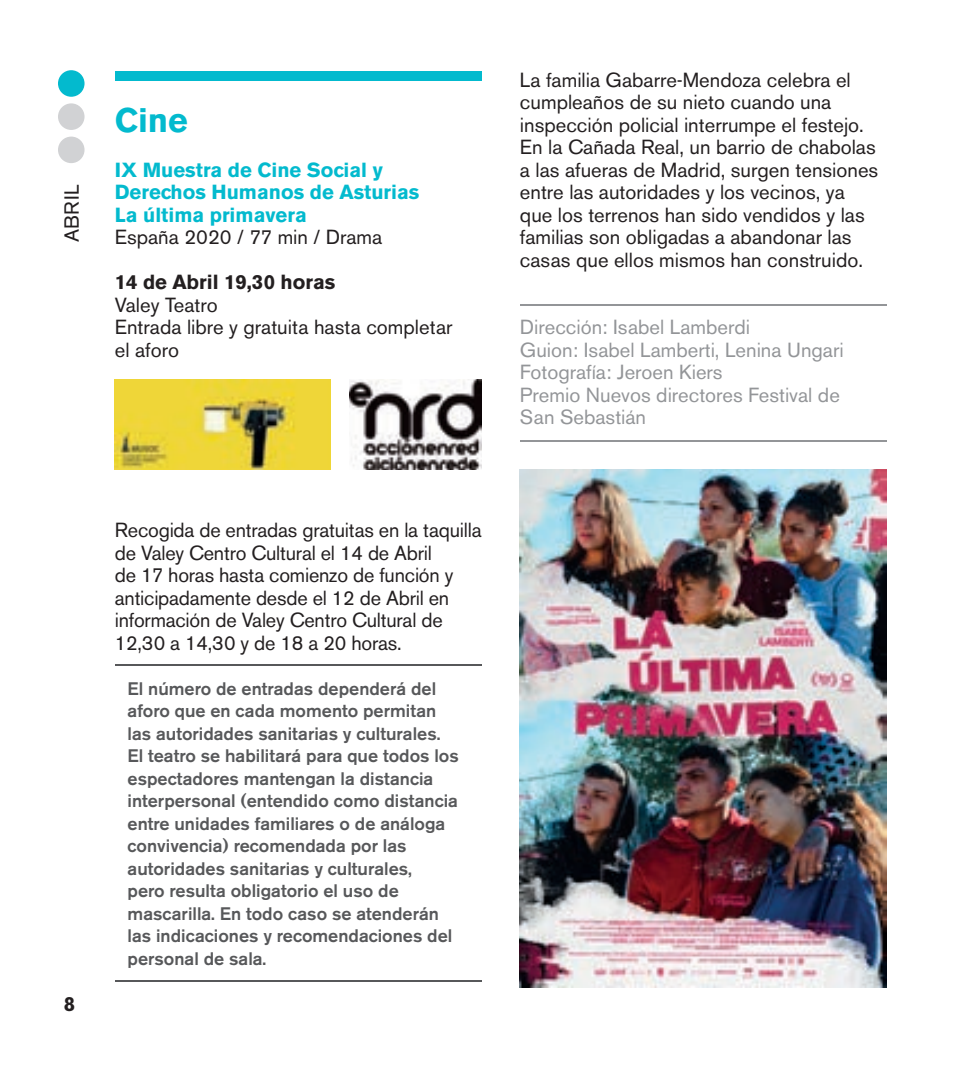
<style>
.page{position:relative;width:957px;height:1085px;background:#fff}
.page>*{position:absolute;margin:0;border:0;box-sizing:border-box;transform-origin:0 0}
.t1{font:700 33.75px "Akzidenz Grotesk BE";color:#03bace}
.t2{font:20.25px/22.5px "Akzidenz Grotesk BE";color:#231f20}
.t3{font:20.25px/22.5px "Akzidenz Grotesk BE";color:#939598}
.t4{font:700 20.25px/22.5px "Akzidenz Grotesk BE";color:#03bace}
.t5{font:700 20.25px "Akzidenz Grotesk BE";color:#231f20}
.t6{font:500 18px/22.5px "Akzidenz Grotesk BE";color:#57585a}
</style>
<div class="page">
<div style="left:58px;top:136px;width:27px;height:27px;background:#d1d2d4;border-radius:50%"></div>
<div style="left:58px;top:103px;width:27px;height:27px;background:#d1d2d4;border-radius:50%"></div>
<div style="left:58px;top:70px;width:27px;height:27px;background:#03bace;border-radius:50%"></div>
<div style="left:115px;top:72px;width:367px;height:9px;background:#03bace"></div>
<hr style="left:115px;top:664px;width:367px;height:1px;background:#57585a">
<hr style="left:115px;top:980px;width:367px;height:1px;background:#57585a">
<hr style="left:520px;top:304px;width:367px;height:1px;background:#939598">
<hr style="left:520px;top:440px;width:367px;height:2px;background:#939598">
<img style="left:349px;top:379px;width:133px;height:90px">
<img style="left:115px;top:379px;width:215px;height:90px">
<img style="left:520px;top:469px;width:367px;height:518px">
<p class="t2" style="left:61px;top:242px;width:60px;rotate:-90deg">ABRIL</p>
<h1 class="t1" style="left:115px;top:100px;width:75px">Cine</h1>
<p class="t4" style="left:115px;top:159px;width:306px">IX Muestra de Cine Social y<br>Derechos Humanos de Asturias<br>La última primavera</p>
<p class="t2" style="left:115px;top:226px;width:269px">España 2020 / 77 min / Drama</p>
<p class="t5" style="left:115px;top:270px;width:222px">14 de Abril 19,30 horas</p>
<p class="t2" style="left:115px;top:293px;width:339px">Valey Teatro<br>Entrada libre y gratuita hasta completar el aforo</p>
<p class="t2" style="left:520px;top:68px;width:360px">La familia Gabarre-Mendoza celebra el cumpleaños de su nieto cuando una inspección policial interrumpe el festejo.<br>En la Cañada Real, un barrio de chabolas a las afueras de Madrid, surgen tensiones entre las autoridades y los vecinos, ya que los terrenos han sido vendidos y las familias son obligadas a abandonar las casas que ellos mismos han construido.</p>
<p class="t3" style="left:520px;top:316px;width:325px">Dirección: Isabel Lamberdi<br>Guion: Isabel Lamberti, Lenina Ungari<br>Fotografía: Jeroen Kiers<br>Premio Nuevos directores Festival de<br>San Sebastián</p>
<p class="t5" style="left:64px;top:991px;width:13px">8</p>
<p class="t2" style="left:115px;top:518px;width:368px">Recogida de entradas gratuitas en la taquilla de Valey Centro Cultural el 14 de Abril<br>de 17 horas hasta comienzo de función y anticipadamente desde el 12 de Abril en información de Valey Centro Cultural de 12,30 a 14,30 y de 18 a 20 horas.</p>
<p class="t6" style="left:128px;top:676px;width:333px">El número de entradas dependerá del aforo que en cada momento permitan las autoridades sanitarias y culturales.<br>El teatro se habilitará para que todos los espectadores mantengan la distancia interpersonal (entendido como distancia entre unidades familiares o de análoga convivencia) recomendada por las autoridades sanitarias y culturales,<br>pero resulta obligatorio el uso de mascarilla. En todo caso se atenderán las indicaciones y recomendaciones del personal de sala.</p>
</div>
